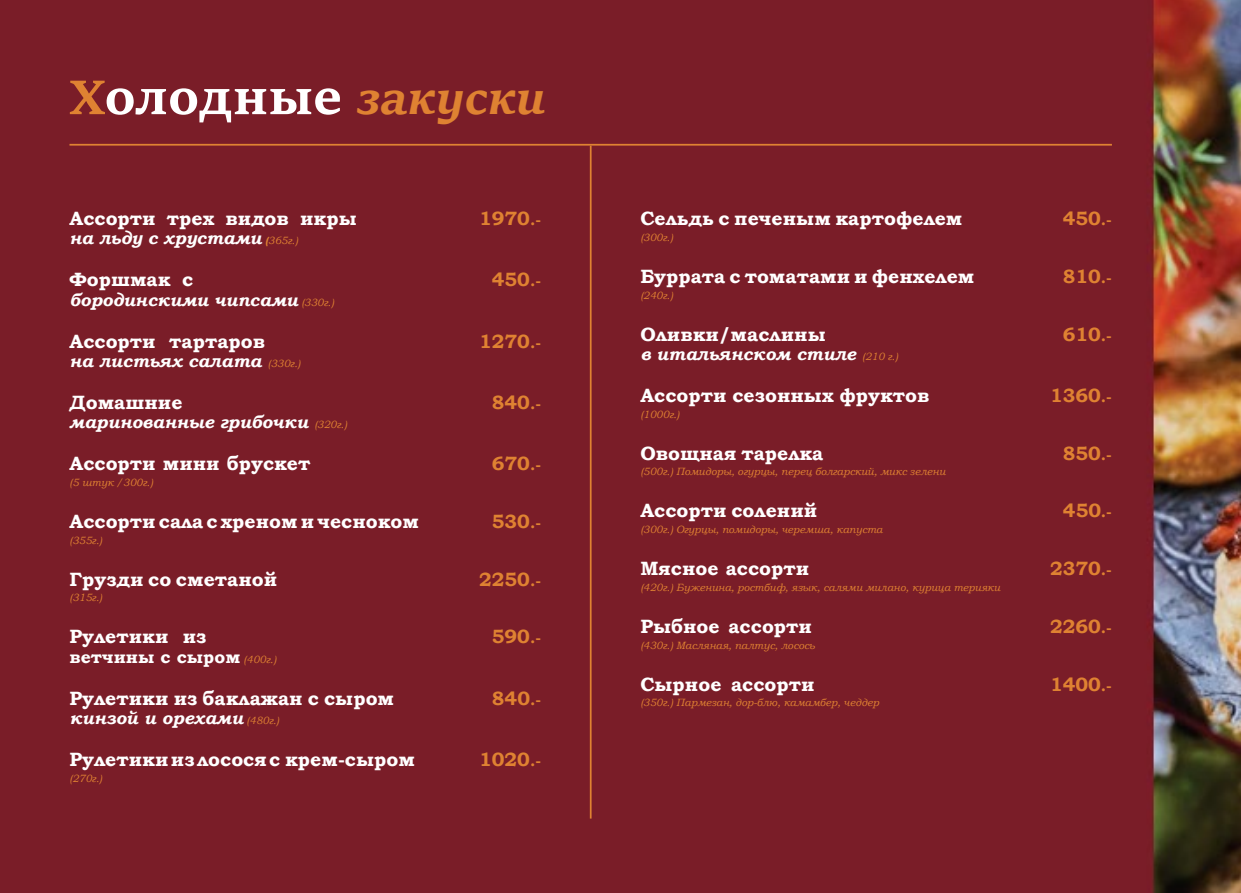
<style>
.page{position:relative;width:1241px;height:893px;background:#fff}
.page>*{position:absolute;margin:0;border:0;box-sizing:border-box;transform-origin:0 0}
.t1{font:700 52.5px "Sitka Text";color:#fff}
.t2{font:700 19.25px "Bookman Old Style";color:#fff}
.t3{font:700 19.25px "Bookman Old Style";color:#df8232}
.t4{font:italic 700 17.5px "Bookman Old Style";color:#fff}
.t5{font:700 17.5px "Bookman Old Style";color:#fff}
.t6{font:italic 10.5px "Bookman Old Style";color:#df8232}
.s1{color:#df8232}
.s2{font-style:italic;font-size:47.25px;color:#df8232}
.s3{font-size:15.75px}
.s4{font-size:10.5px;color:#df8232}
.s5{font-weight:400;font-size:10.5px;color:#df8232}
.s6{font-weight:400;font-style:italic;font-size:10.5px;color:#df8232}
</style>
<div class="page">
<div style="left:0;top:0;width:1240px;height:893px;background:#7a1d28"></div>
<hr style="left:69px;top:144px;width:1042px;height:2px;background:#df8232">
<hr style="left:589px;top:146px;width:2px;height:673px;background:#df8232">
<h1 class="t1" style="left:69px;top:56px;width:477px"><span class="s1">Х</span>олодные <span class="s2">закуски</span></h1>
<p class="t2" style="left:69px;top:205px;width:289px">Ассорти трех видов икры</p>
<p class="t3" style="left:479px;top:205px;width:63px">1970<span class="s3">.-</span></p>
<p class="t4" style="left:69px;top:225px;width:230px">на льду с хрустами <span class="s4">(</span><span class="s5">365г.)</span></p>
<p class="t2" style="left:69px;top:266px;width:125px">Форшмак с</p>
<p class="t3" style="left:492px;top:266px;width:51px">450<span class="s3">.-</span></p>
<p class="t4" style="left:69px;top:287px;width:266px">бородинскими чипсами <span class="s5">(330г.)</span></p>
<p class="t2" style="left:69px;top:327px;width:197px">Ассорти тартаров</p>
<p class="t3" style="left:479px;top:327px;width:63px">1270<span class="s3">.-</span></p>
<p class="t4" style="left:69px;top:348px;width:232px">на листьях салата <span class="s5">(330г.)</span></p>
<p class="t2" style="left:69px;top:388px;width:115px">Домашние</p>
<p class="t3" style="left:492px;top:388px;width:51px">840<span class="s3">.-</span></p>
<p class="t4" style="left:69px;top:409px;width:279px">маринованные грибочки <span class="s5">(320г.)</span></p>
<p class="t2" style="left:69px;top:450px;width:242px">Ассорти мини брускет</p>
<p class="t3" style="left:491px;top:450px;width:51px">670<span class="s3">.-</span></p>
<p class="t6" style="left:69px;top:475px;width:85px">(5 штук /300г.)</p>
<p class="t2" style="left:69px;top:507px;width:351px">Ассорти сала с хреном и чесноком</p>
<p class="t3" style="left:492px;top:507px;width:51px">530<span class="s3">.-</span></p>
<p class="t6" style="left:69px;top:533px;width:34px">(355г.)</p>
<p class="t2" style="left:69px;top:565px;width:209px">Грузди со сметаной</p>
<p class="t3" style="left:479px;top:565px;width:64px">2250<span class="s3">.-</span></p>
<p class="t6" style="left:69px;top:591px;width:34px">(315г.)</p>
<p class="t2" style="left:69px;top:623px;width:139px">Рулетики из</p>
<p class="t3" style="left:492px;top:623px;width:51px">590<span class="s3">.-</span></p>
<p class="t5" style="left:69px;top:644px;width:208px">ветчины с сыром <span class="s6">(400г.)</span></p>
<p class="t2" style="left:69px;top:684px;width:326px">Рулетики из баклажан с сыром</p>
<p class="t3" style="left:492px;top:684px;width:51px">840<span class="s3">.-</span></p>
<p class="t4" style="left:69px;top:705px;width:211px">кинзой и орехами <span class="s5">(480г.)</span></p>
<p class="t2" style="left:69px;top:745px;width:347px">Рулетики из лосося с крем-сыром</p>
<p class="t3" style="left:479px;top:745px;width:63px">1020<span class="s3">.-</span></p>
<p class="t6" style="left:69px;top:771px;width:34px">(270г.)</p>
<p class="t2" style="left:640px;top:205px;width:323px">Сельдь с печеным картофелем</p>
<p class="t3" style="left:1062px;top:205px;width:51px">450<span class="s3">.-</span></p>
<p class="t6" style="left:640px;top:230px;width:34px">(300г.)</p>
<p class="t2" style="left:640px;top:262px;width:335px">Буррата с томатами и фенхелем</p>
<p class="t3" style="left:1062px;top:262px;width:51px">810<span class="s3">.-</span></p>
<p class="t6" style="left:640px;top:288px;width:34px">(240г.)</p>
<p class="t2" style="left:640px;top:320px;width:187px">Оливки/маслины</p>
<p class="t3" style="left:1062px;top:320px;width:51px">610<span class="s3">.-</span></p>
<p class="t4" style="left:640px;top:341px;width:259px">в итальянском стиле <span class="s5">(210 г.)</span></p>
<p class="t2" style="left:640px;top:381px;width:291px">Ассорти сезонных фруктов</p>
<p class="t3" style="left:1049px;top:381px;width:63px">1360<span class="s3">.-</span></p>
<p class="t6" style="left:640px;top:407px;width:41px">(1000г.)</p>
<p class="t2" style="left:640px;top:439px;width:184px">Овощная тарелка</p>
<p class="t3" style="left:1062px;top:439px;width:51px">850<span class="s3">.-</span></p>
<p class="t6" style="left:640px;top:465px;width:307px">(500г.) Помидоры, огурцы, перец болгарский, микс зелени</p>
<p class="t2" style="left:640px;top:497px;width:178px">Ассорти солений</p>
<p class="t3" style="left:1062px;top:497px;width:50px">450<span class="s3">.-</span></p>
<p class="t6" style="left:640px;top:522px;width:244px">(300г.) Огурцы, помидоры, черемша, капуста</p>
<p class="t2" style="left:640px;top:555px;width:170px">Мясное ассорти</p>
<p class="t3" style="left:1049px;top:555px;width:63px">2370<span class="s3">.-</span></p>
<p class="t6" style="left:640px;top:580px;width:361px">(420г.) Буженина, ростбиф, язык, салями милано, курица терияки</p>
<p class="t2" style="left:640px;top:612px;width:173px">Рыбное ассорти</p>
<p class="t3" style="left:1049px;top:612px;width:63px">2260<span class="s3">.-</span></p>
<p class="t6" style="left:640px;top:638px;width:176px">(430г.) Масляная, палтус, лосось</p>
<p class="t2" style="left:640px;top:670px;width:176px">Сырное ассорти</p>
<p class="t3" style="left:1049px;top:670px;width:63px">1400<span class="s3">.-</span></p>
<p class="t6" style="left:640px;top:696px;width:240px">(350г.) Пармезан, дор-блю, камамбер, чеддер</p>
</div>
